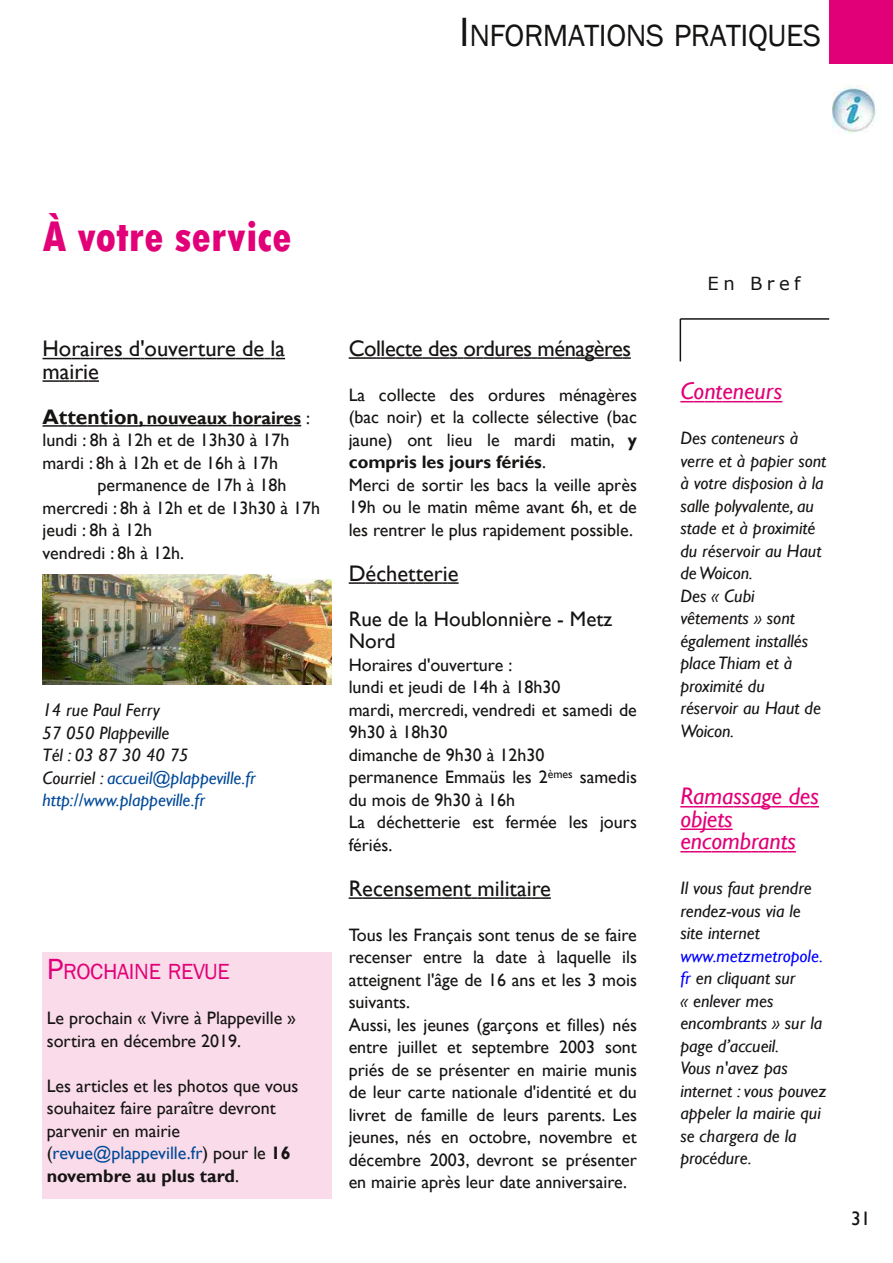
<style>
.page{position:relative;width:893px;height:1263px;background:#fff}
.page>*{position:absolute;margin:0;border:0;box-sizing:border-box;transform-origin:0 0}
.t1{font:800 condensed 45px "Tw Cen";color:#e20078}
.t2{font:31.5px "Franklin Gothic";letter-spacing:-.015em;color:#161413}
.t3{font:italic 24px/22.5px "Gill Sans";color:#e20078}
.t4{font:22.5px/22.5px "Gill Sans";color:#161413}
.t5{font:22.5px "Gill Sans";letter-spacing:-.02em;color:#161413}
.t6{font:22.5px "Franklin Gothic";letter-spacing:-.015em;color:#e20078}
.t7{font:21px/22.5px "Gill Sans";color:#161413}
.t8{font:19.5px "Gill Sans";color:#161413}
.t9{font:18px/22.5px "Gill Sans";color:#161413}
.t10{font:italic 18px/22.5px "Gill Sans";color:#161413}
.t11{font:18px "Verdana";letter-spacing:.25em;color:#161413}
.s1{font-size:42px}
.s2{font-weight:700;font-size:21px}
.s3{font-weight:700}
.s4{color:#004998}
.s5{font-size:30px}
.s6{color:#00f}
</style>
<div class="page">
<div style="left:829px;top:0;width:64px;height:64px;background:#e20078"></div>
<hr style="left:680px;top:318px;width:149px;height:2px;background:#161413">
<hr style="left:680px;top:319px;width:1px;height:42px;background:#161413">
<img style="left:832px;top:85px;width:45px;height:49px">
<svg style="left:43px;top:358px;width:242px;height:1px"></svg>
<svg style="left:43px;top:380px;width:56px;height:2px"></svg>
<svg style="left:43px;top:425px;width:258px;height:2px"></svg>
<svg style="left:349px;top:357px;width:282px;height:2px"></svg>
<svg style="left:349px;top:582px;width:110px;height:2px"></svg>
<svg style="left:349px;top:897px;width:202px;height:2px"></svg>
<svg style="left:680px;top:401px;width:102px;height:1px"></svg>
<svg style="left:680px;top:806px;width:139px;height:1px"></svg>
<svg style="left:680px;top:828px;width:53px;height:2px"></svg>
<svg style="left:680px;top:851px;width:116px;height:1px"></svg>
<div style="left:43px;top:952px;width:289px;height:247px;background:#f9dbe9"></div>
<img style="left:43px;top:574px;width:289px;height:111px">
<h2 class="t2" style="left:459px;top:17px;width:363px"><span class="s1">I</span>NFORMATIONS PRATIQUES</h2>
<h1 class="t1" style="left:43px;top:212px;width:250px">À votre service</h1>
<p class="t4" style="left:43px;top:337px;width:244px">Horaires d'ouverture de la mairie</p>
<p class="t9" style="left:43px;top:406px;width:269px"><span class="s2">Attention</span><span class="s3">, nouveaux horaires</span> : lundi : 8h à 12h et de 13h30 à 17h mardi : 8h à 12h et de 16h à 17h</p>
<p class="t9" style="left:43px;top:474px;width:279px;text-indent:55px">permanence de 17h à 18h mercredi : 8h à 12h et de 13h30 à 17h jeudi : 8h à 12h<br>vendredi : 8h à 12h.</p>
<p class="t10" style="left:43px;top:699px;width:215px">14 rue Paul Ferry<br>57 050 Plappeville<br>Tél : 03 87 30 40 75<br>Courriel : <span class="s4">accueil@plappeville.fr http://www.plappeville.fr</span></p>
<p class="t6" style="left:47px;top:959px;width:184px"><span class="s5">P</span>ROCHAINE REVUE</p>
<p class="t9" style="left:47px;top:1007px;width:251px">Le prochain « Vivre à Plappeville » sortira en décembre 2019.</p>
<p class="t9" style="left:47px;top:1074px;width:253px">Les articles et les photos que vous souhaitez faire paraître devront parvenir en mairie (<span class="s4">revue@plappeville.fr</span>) pour le <span class="s3">16 novembre au plus tard</span>.</p>
<p class="t5" style="left:349px;top:335px;width:284px">Collecte des ordures ménagères</p>
<p class="t9" style="left:349px;top:383px;width:290px">La collecte des ordures ménagères (bac noir) et la collecte sélective (bac jaune) ont lieu le mardi matin, <span class="s3">y compris les jours fériés</span>.<br>Merci de sortir les bacs la veille après 19h ou le matin même avant 6h, et de les rentrer le plus rapidement possible.</p>
<p class="t4" style="left:349px;top:562px;width:111px">Déchetterie</p>
<p class="t7" style="left:349px;top:607px;width:265px">Rue de la Houblonnière - Metz<br>Nord</p>
<p class="t9" style="left:349px;top:653px;width:290px">Horaires d'ouverture :<br>lundi et jeudi de 14h à 18h30<br>mardi, mercredi, vendredi et samedi de<br>9h30 à 18h30<br>dimanche de 9h30 à 12h30 permanence Emmaüs les 2<sup>èmes</sup> samedis du mois de 9h30 à 16h<br>La déchetterie est fermée les jours fériés.</p>
<p class="t4" style="left:349px;top:877px;width:204px">Recensement militaire</p>
<p class="t9" style="left:349px;top:923px;width:290px">Tous les Français sont tenus de se faire recenser entre la date à laquelle ils atteignent l'âge de 16 ans et les 3 mois suivants.<br>Aussi, les jeunes (garçons et filles) nés entre juillet et septembre 2003 sont priés de se présenter en mairie munis de leur carte nationale d'identité et du livret de famille de leurs parents. Les jeunes, nés en octobre, novembre et décembre 2003, devront se présenter en mairie après leur date anniversaire.</p>
<p class="t11" style="left:707px;top:272px;width:95px">En Bref</p>
<h3 class="t3" style="left:680px;top:380px;width:104px">Conteneurs</h3>
<p class="t10" style="left:680px;top:427px;width:147px">Des conteneurs à verre et à papier sont à votre disposion à la salle polyvalente, au stade et à proximité du réservoir au Haut deWoicon.<br>Des « Cubi vêtements » sont également installés place Thiam et à proximité du réservoir au Haut de<br>Woicon.</p>
<h3 class="t3" style="left:680px;top:785px;width:140px">Ramassage des objets encombrants</h3>
<p class="t10" style="left:680px;top:877px;width:133px">Il vous faut prendre rendez-vous via le site internet</p>
<p class="t10" style="left:680px;top:944px;width:148px"><span class="s6">www.metzmetropole. fr</span> en cliquant sur<br>« enlever mes encombrants » sur la page d’accueil.<br>Vous n'avez pas internet : vous pouvez appeler la mairie qui se chargera de la procédure.</p>
<p class="t8" style="left:851px;top:1207px;width:21px">31</p>
</div>
